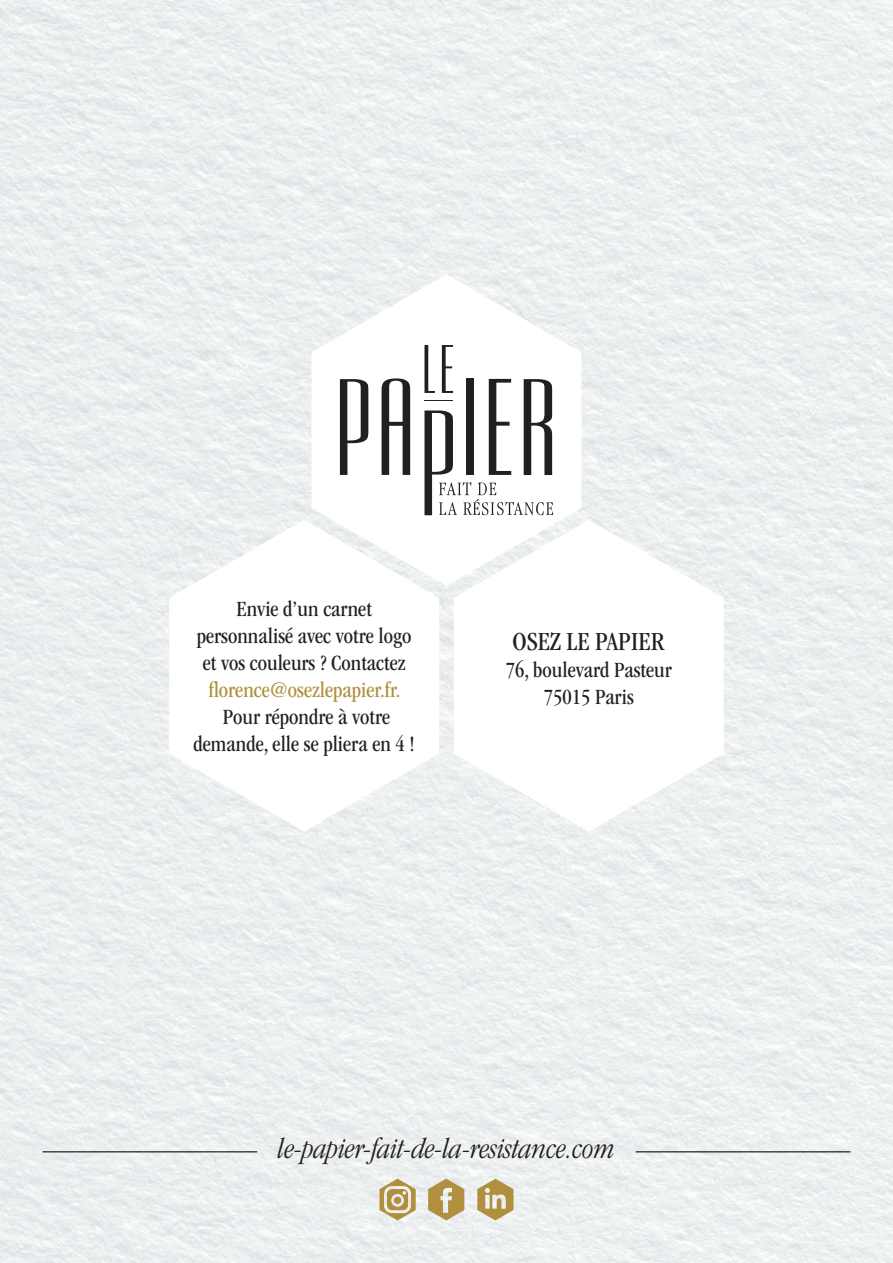
<style>
.page{position:relative;width:893px;height:1263px;background:#fff}
.page>*{position:absolute;margin:0;border:0;box-sizing:border-box;transform-origin:0 0}
.t1{font:italic 300 condensed 29.4px "ITC Garamond Std";color:#231f20}
.t2{font:condensed 27px "ITC Garamond Std";color:#231f20}
.t3{font:condensed 22.5px/27px "ITC Garamond Std";color:#231f20;text-align:center}
.t4{font:condensed 22.5px "ITC Garamond Std";color:#b08f3e}
</style>
<div class="page">
<svg style="left:311px;top:274px;width:270px;height:312px"></svg>
<svg style="left:340px;top:379px;width:28px;height:96px"></svg>
<svg style="left:382px;top:378px;width:28px;height:97px"></svg>
<svg style="left:424px;top:345px;width:129px;height:170px"></svg>
<svg style="left:169px;top:520px;width:270px;height:311px"></svg>
<svg style="left:454px;top:520px;width:270px;height:311px"></svg>
<hr style="left:636px;top:1151px;width:214px;height:1px;background:#231f20">
<hr style="left:43px;top:1151px;width:214px;height:1px;background:#231f20">
<svg style="left:379px;top:1179px;width:37px;height:41px"></svg>
<div style="left:394px;top:1196px;width:7px;height:8px;background:#b08f3e;border-radius:50%"></div>
<svg style="left:477px;top:1179px;width:36px;height:41px"></svg>
<svg style="left:428px;top:1179px;width:36px;height:41px"></svg>
<p class="t3" style="left:197px;top:596px;width:216px">Envie d’un carnet personnalisé avec votre logo et vos couleurs ? Contactez</p>
<p class="t4" style="left:208px;top:677px;width:194px">florence@osezlepapier.fr.</p>
<p class="t3" style="left:194px;top:704px;width:223px">Pour répondre à votre demande, elle se pliera en 4 !</p>
<p class="t2" style="left:512px;top:627px;width:154px">OSEZ LE PAPIER</p>
<p class="t3" style="left:506px;top:657px;width:168px">76, boulevard Pasteur<br>75015 Paris</p>
<h1 class="t1" style="left:278px;top:1132px;width:339px">le-papier-fait-de-la-resistance.com</h1>
</div>
